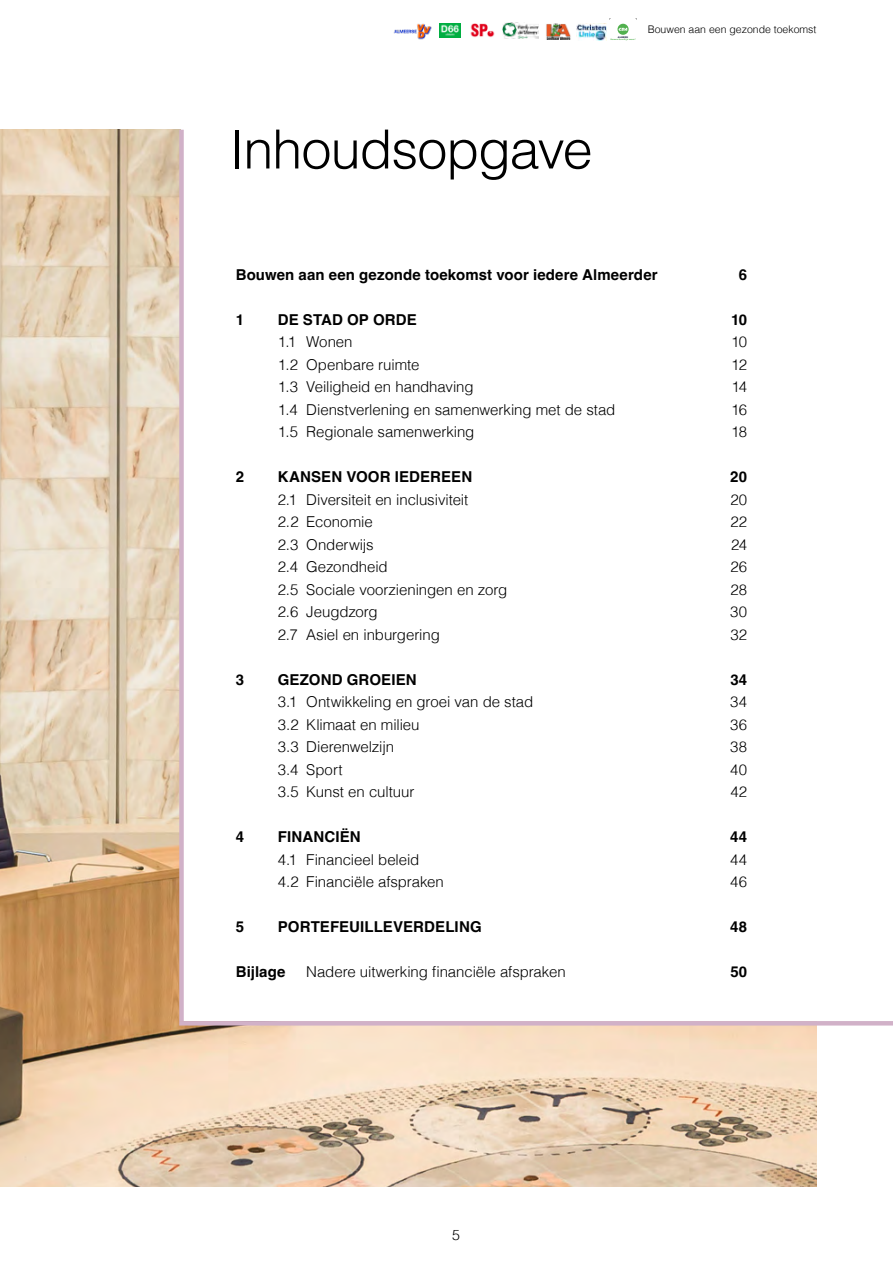
<style>
.page{position:relative;width:893px;height:1263px;background:#fff}
.page>*{position:absolute;margin:0;border:0;box-sizing:border-box;transform-origin:0 0}
.Kop_2_paragraaf{font:300 54px "Helvetica";letter-spacing:-.025em;color:#000}
.t1{font:300 15px "Helvetica";letter-spacing:-.005em;color:#000}
.t2{font:700 15px "Helvetica";letter-spacing:.01em;color:#000}
.t3{font:300 14.25px "Helvetica";color:#000}
.t4{font:300 10.5px "Helvetica";color:#000}
.t5{font:900 2.25px "Montserrat";color:#3c415d}
.t6{font:italic 700 2.1px "Georgia";color:#51b04e}
</style>
<div class="page">
<img style="left:0;top:130px;width:816px;height:1056px">
<div style="left:182px;top:60px;width:662px;height:961px;background:#fff"></div>
<div style="left:179px;top:130px;width:5px;height:891px;background:#d1b1c8"></div>
<hr style="left:179px;top:1021px;width:714px;height:4px;background:#d1b1c8">
<img style="left:393px;top:23px;width:39px;height:17px">
<img style="left:440px;top:23px;width:21px;height:15px">
<img style="left:470px;top:23px;width:25px;height:14px">
<img style="left:503px;top:22px;width:36px;height:17px">
<img style="left:546px;top:23px;width:25px;height:16px">
<img style="left:577px;top:23px;width:29px;height:18px">
<svg style="left:617px;top:24px;width:12px;height:11px"></svg>
<svg style="left:619px;top:28px;width:8px;height:3px"></svg>
<p class="t5" style="left:618px;top:35px;width:12px">ALMERE</p>
<p class="t6" style="left:611px;top:38px;width:26px">Samen bereik je meer!</p>
<p class="t4" style="left:648px;top:20px;width:170px">Bouwen aan een gezonde toekomst</p>
<p class="Kop_2_paragraaf" style="left:230px;top:103px;width:365px">Inhoudsopgave</p>
<p class="t2" style="left:236px;top:265px;width:423px">Bouwen aan een gezonde toekomst voor iedere Almeerder</p>
<p class="t2" style="left:739px;top:265px;width:10px">6</p>
<p class="t2" style="left:236px;top:310px;width:10px">1</p>
<p class="t2" style="left:278px;top:310px;width:141px">DE STAD OP ORDE</p>
<p class="t2" style="left:731px;top:310px;width:18px">10</p>
<p class="t1" style="left:278px;top:329px;width:76px">1.1 Wonen</p>
<p class="t1" style="left:731px;top:329px;width:18px">10</p>
<p class="t1" style="left:278px;top:352px;width:143px">1.2 Openbare ruimte</p>
<p class="t1" style="left:731px;top:352px;width:18px">12</p>
<p class="t1" style="left:278px;top:374px;width:197px">1.3 Veiligheid en handhaving</p>
<p class="t1" style="left:731px;top:374px;width:17px">14</p>
<p class="t1" style="left:278px;top:397px;width:339px">1.4 Dienstverlening en samenwerking met de stad</p>
<p class="t1" style="left:731px;top:397px;width:18px">16</p>
<p class="t1" style="left:278px;top:419px;width:198px">1.5 Regionale samenwerking</p>
<p class="t1" style="left:731px;top:419px;width:18px">18</p>
<p class="t2" style="left:236px;top:468px;width:10px">2</p>
<p class="t2" style="left:278px;top:468px;width:196px">KANSEN VOOR IEDEREEN</p>
<p class="t2" style="left:730px;top:468px;width:19px">20</p>
<p class="t1" style="left:278px;top:487px;width:192px">2.1 Diversiteit en inclusiviteit</p>
<p class="t1" style="left:730px;top:487px;width:18px">20</p>
<p class="t1" style="left:278px;top:509px;width:96px">2.2 Economie</p>
<p class="t1" style="left:730px;top:509px;width:18px">22</p>
<p class="t1" style="left:278px;top:532px;width:97px">2.3 Onderwijs</p>
<p class="t1" style="left:731px;top:532px;width:18px">24</p>
<p class="t1" style="left:278px;top:554px;width:112px">2.4 Gezondheid</p>
<p class="t1" style="left:730px;top:554px;width:18px">26</p>
<p class="t1" style="left:278px;top:577px;width:231px">2.5 Sociale voorzieningen en zorg</p>
<p class="t1" style="left:730px;top:577px;width:18px">28</p>
<p class="t1" style="left:278px;top:599px;width:102px">2.6 Jeugdzorg</p>
<p class="t1" style="left:730px;top:599px;width:19px">30</p>
<p class="t1" style="left:278px;top:622px;width:164px">2.7 Asiel en inburgering</p>
<p class="t1" style="left:730px;top:622px;width:18px">32</p>
<p class="t2" style="left:236px;top:670px;width:10px">3</p>
<p class="t2" style="left:278px;top:670px;width:141px">GEZOND GROEIEN</p>
<p class="t2" style="left:730px;top:670px;width:18px">34</p>
<p class="t1" style="left:278px;top:689px;width:257px">3.1 Ontwikkeling en groei van de stad</p>
<p class="t1" style="left:730px;top:689px;width:19px">34</p>
<p class="t1" style="left:278px;top:712px;width:143px">3.2 Klimaat en milieu</p>
<p class="t1" style="left:730px;top:712px;width:19px">36</p>
<p class="t1" style="left:278px;top:734px;width:118px">3.3 Dierenwelzijn</p>
<p class="t1" style="left:730px;top:734px;width:18px">38</p>
<p class="t1" style="left:278px;top:757px;width:66px">3.4 Sport</p>
<p class="t1" style="left:730px;top:757px;width:19px">40</p>
<p class="t1" style="left:278px;top:779px;width:138px">3.5 Kunst en cultuur</p>
<p class="t1" style="left:731px;top:779px;width:18px">42</p>
<p class="t2" style="left:236px;top:828px;width:10px">4</p>
<p class="t2" style="left:278px;top:828px;width:84px">FINANCIËN</p>
<p class="t2" style="left:730px;top:828px;width:19px">44</p>
<p class="t1" style="left:278px;top:847px;width:143px">4.1 Financieel beleid</p>
<p class="t1" style="left:730px;top:847px;width:19px">44</p>
<p class="t1" style="left:278px;top:869px;width:168px">4.2 Financiële afspraken</p>
<p class="t1" style="left:730px;top:869px;width:19px">46</p>
<p class="t2" style="left:236px;top:918px;width:10px">5</p>
<p class="t2" style="left:278px;top:918px;width:205px">PORTEFEUILLEVERDELING</p>
<p class="t2" style="left:730px;top:918px;width:19px">48</p>
<p class="t2" style="left:236px;top:963px;width:51px">Bijlage</p>
<p class="t1" style="left:306px;top:959px;width:261px">Nadere uitwerking financiële afspraken</p>
<p class="t2" style="left:730px;top:963px;width:18px">50</p>
<p class="t3" style="left:452px;top:1223px;width:9px">5</p>
</div>
